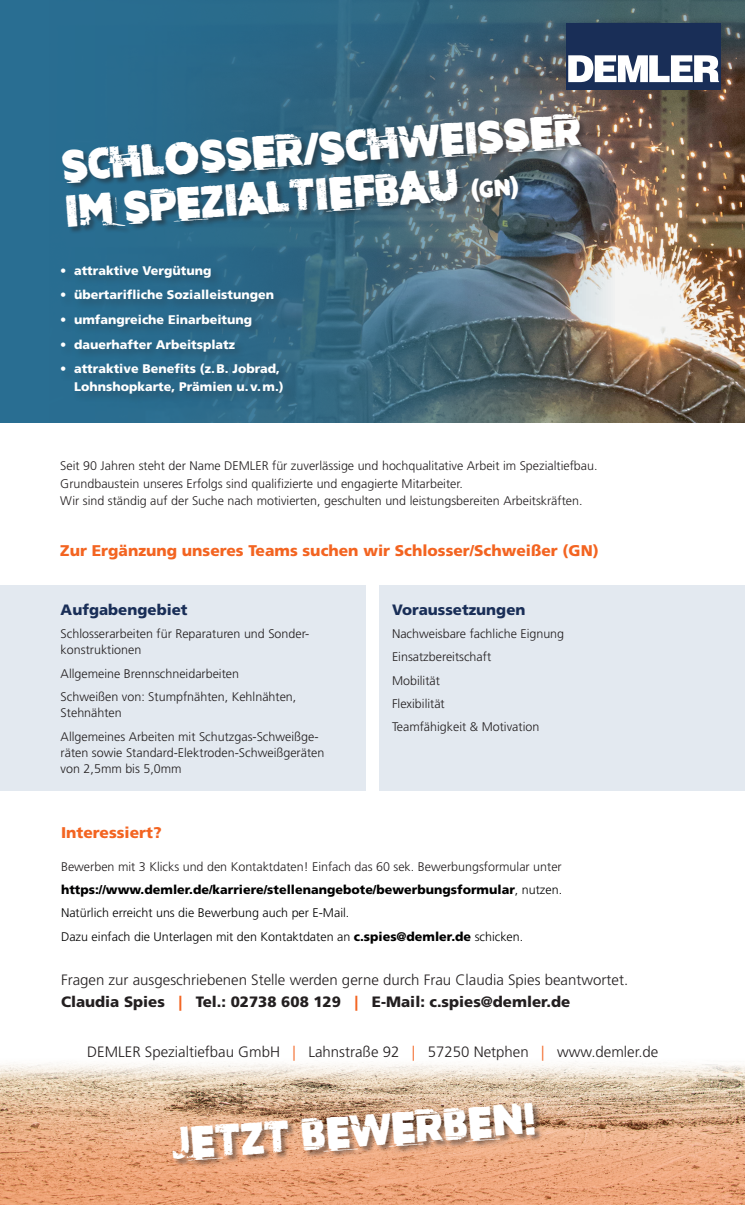
<style>
.page{position:relative;width:745px;height:1205px;background:#fff}
.page>*{position:absolute;margin:0;border:0;box-sizing:border-box;transform-origin:0 0}
.t1{font:46.25px/45.5px "Cutthecrap";color:#fff}
.t2{font:900 15.5px "Frutiger LT Std";color:#f36421}
.t3{font:300 15px "Frutiger LT Std";color:#231f20}
.t4{font:900 15px "Frutiger LT Std";color:#231f20}
.t5{font:900 15px "Frutiger LT Std";color:#192e57}
.t6{font:300 12.5px/16.2px "Frutiger LT Std";color:#231f20}
.t7{font:900 12.5px/17.5px "Frutiger LT Std";color:#fff;text-align:right}
.t8{font:300 12.5px "Frutiger LT Std";color:#000001}
.t9{font:900 12.5px "Frutiger LT Std";color:#000001}
.s1{font-size:25px}
.s2{font-weight:300}
.s3{font-weight:900}
.s4{color:#f36421}
</style>
<div class="page">
<img style="left:614px;top:78px;width:130px;height:345px">
<img style="left:0;top:78px;width:614px;height:345px">
<div style="left:59px;top:263px;width:236px;height:143px;background:#296787"></div>
<svg style="left:0;top:0;width:744px;height:78px;background:#316680"></svg>
<div style="left:566px;top:23px;width:154px;height:66px;background:#192e57"></div>
<svg style="left:568px;top:55px;width:150px;height:27px"></svg>
<img style="left:0;top:1062px;width:744px;height:27px">
<svg style="left:0;top:1089px;width:744px;height:116px;background:#e3a881"></svg>
<div style="left:173px;top:1103px;width:369px;height:65px;background:#231f20;opacity:.45"></div>
<div style="left:0;top:586px;width:365px;height:205px;background:#e3e9f0"></div>
<div style="left:379px;top:586px;width:365px;height:205px;background:#e3e9f0"></div>
<div style="left:62px;top:114px;width:526px;height:121px;background:#231f20;opacity:.45"></div>
<p class="t1" style="left:60px;top:140px;width:522px;rotate:-4deg">SCHLOSSER/SCHWEISSER<br>IM SPEZIALTIEFBAU <span class="s1">(GN)</span></p>
<p class="t7" style="left:60px;top:262px;width:152px">• attraktive Vergütung</p>
<p class="t7" style="left:60px;top:286px;width:215px">• übertarifliche Sozialleistungen</p>
<p class="t7" style="left:60px;top:311px;width:193px">• umfangreiche Einarbeitung</p>
<p class="t7" style="left:60px;top:335px;width:176px">• dauerhafter Arbeitsplatz</p>
<p class="t7" style="left:60px;top:360px;width:225px">• attraktive Benefits (z.B. Jobrad,<br>Lohnshopkarte, Prämien u.v.m.)</p>
<p class="t6" style="left:60px;top:458px;width:538px">Seit 90 Jahren steht der Name DEMLER für zuverlässige und hochqualitative Arbeit im Spezialtiefbau.</p>
<p class="t6" style="left:60px;top:475px;width:523px;line-height:17.5px">Grundbaustein unseres Erfolgs sind qualifizierte und engagierte Mitarbeiter.<br>Wir sind ständig auf der Suche nach motivierten, geschulten und leistungsbereiten Arbeitskräften.</p>
<p class="t2" style="left:60px;top:541px;width:539px">Zur Ergänzung unseres Teams suchen wir Schlosser/Schweißer (GN)</p>
<p class="t5" style="left:61px;top:600px;width:128px">Aufgabengebiet</p>
<p class="t6" style="left:61px;top:626px;width:250px">Schlosserarbeiten für Reparaturen und Sonder&shy;konstruktionen</p>
<p class="t6" style="left:61px;top:665px;width:180px">Allgemeine Brennschneidarbeiten</p>
<p class="t6" style="left:61px;top:689px;width:237px">Schweißen von: Stumpfnähten, Kehlnähten,<br>Stehnähten</p>
<p class="t6" style="left:61px;top:728px;width:265px">Allgemeines Arbeiten mit Schutzgas-Schweißge&shy;räten sowie Standard-Elektroden-Schweißgeräten von 2,5mm bis 5,0mm</p>
<p class="t5" style="left:392px;top:600px;width:135px">Voraussetzungen</p>
<p class="t6" style="left:392px;top:626px;width:174px">Nachweisbare fachliche Eignung</p>
<p class="t6" style="left:392px;top:649px;width:101px">Einsatzbereitschaft</p>
<p class="t6" style="left:392px;top:672px;width:49px">Mobilität</p>
<p class="t6" style="left:392px;top:696px;width:54px">Flexibilität</p>
<p class="t6" style="left:392px;top:719px;width:149px">Teamfähigkeit &amp; Motivation</p>
<p class="t2" style="left:61px;top:823px;width:102px">Interessiert?</p>
<p class="t6" style="left:61px;top:858px;width:502px">Bewerben mit 3 Klicks und den Kontaktdaten! Einfach das 60 sek. Bewerbungsformular unter</p>
<p class="t9" style="left:61px;top:882px;width:502px">https://www.demler.de/karriere/stellenangebote/bewerbungsformular<span class="s2">, nutzen.</span></p>
<p class="t8" style="left:61px;top:906px;width:290px">Natürlich erreicht uns die Bewerbung auch per E-Mail.</p>
<p class="t8" style="left:61px;top:929px;width:463px">Dazu einfach die Unterlagen mit den Kontaktdaten an <span class="s3">c.spies@demler.de</span> schicken.</p>
<p class="t3" style="left:61px;top:972px;width:568px">Fragen zur ausgeschriebenen Stelle werden gerne durch Frau Claudia Spies beantwortet.</p>
<p class="t4" style="left:61px;top:992px;width:510px">Claudia Spies <span class="s4">|</span> Tel.: 02738 608 129 <span class="s4">|</span> E-Mail: c.spies@demler.de</p>
<p class="t3" style="left:87px;top:1043px;width:572px">DEMLER Spezialtiefbau GmbH <span class="s4">|</span> Lahnstraße 92 <span class="s4">|</span> 57250 Netphen <span class="s4">|</span> www.demler.de</p>
<p class="t1" style="left:170px;top:1117px;width:367px;rotate:-4deg">JETZT BEWERBEN!</p>
</div>
